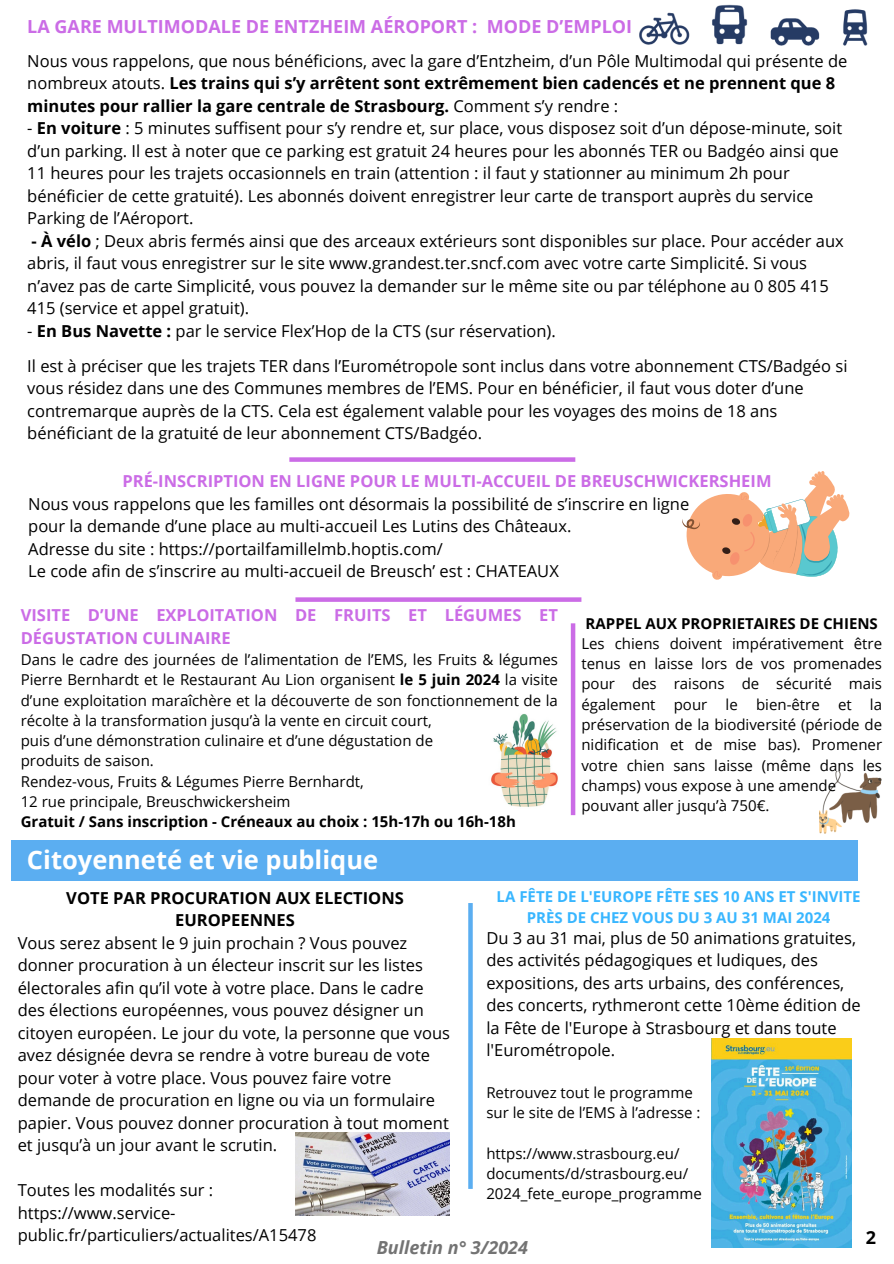
<style>
.page{position:relative;width:894px;height:1264px;background:#fff}
.page>*{position:absolute;margin:0;border:0;box-sizing:border-box;transform-origin:0 0}
.t1{font:700 25.5px "Open Sans";color:#fff}
.t2{font:700 18px "Open Sans";color:#cb6ce6}
.t3{font:italic 700 18px "Open Sans";color:#737373}
.t4{font:700 18px "Open Sans";color:#000}
.t5{font:16.5px/22.5px "Open Sans";color:#000}
.t6{font:700 16.5px/22.5px "Open Sans";color:#cb6ce6}
.t7{font:700 16.5px "Open Sans";color:#000}
.t8{font:15px/20.2px "Open Sans";color:#000;text-align:justify}
.t9{font:700 15px "Open Sans";color:#000}
.t10{font:700 15px/20.2px "Open Sans";color:#38b6ff;text-align:center}
.s1{font-weight:700}
.s2{font-weight:700;color:#cb6ce6}
</style>
<div class="page">
<div style="left:11px;top:840px;width:846px;height:40px;background:#5baef1"></div>
<img style="left:639px;top:4px;width:229px;height:42px">
<img style="left:295px;top:1132px;width:154px;height:83px">
<img style="left:711px;top:1038px;width:140px;height:209px">
<svg style="left:468px;top:903px;width:4px;height:285px"></svg>
<svg style="left:682px;top:471px;width:168px;height:109px"></svg>
<div style="left:295px;top:597px;width:286px;height:5px;background:#cb6ce6"></div>
<div style="left:570px;top:623px;width:5px;height:192px;background:#cb6ce6"></div>
<div style="left:289px;top:457px;width:286px;height:5px;background:#cb6ce6"></div>
<svg style="left:819px;top:771px;width:62px;height:62px"></svg>
<img style="left:491px;top:714px;width:67px;height:93px">
<h4 class="t2" style="left:27px;top:14px;width:606px">LA GARE MULTIMODALE DE ENTZHEIM AÉROPORT : MODE D’EMPLOI</h4>
<p class="t5" style="left:27px;top:49px;width:821px">Nous vous rappelons, que nous bénéficions, avec la gare d’Entzheim, d’un Pôle Multimodal qui présente de nombreux atouts. <span class="s1">Les trains qui s’y arrêtent sont extrêmement bien cadencés et ne prennent que 8 minutes pour rallier la gare centrale de Strasbourg.</span> Comment s’y rendre :</p>
<p class="t5" style="left:27px;top:116px;width:816px">- <span class="s1">En voiture</span> : 5 minutes suffisent pour s’y rendre et, sur place, vous disposez soit d’un dépose-minute, soit d’un parking. Il est à noter que ce parking est gratuit 24 heures pour les abonnés TER ou Badgéo ainsi que 11 heures pour les trajets occasionnels en train (attention : il faut y stationner au minimum 2h pour bénéficier de cette gratuité). Les abonnés doivent enregistrer leur carte de transport auprès du service Parking de l’Aéroport.</p>
<p class="t5" style="left:27px;top:229px;width:817px"><span class="s1">- À vélo</span> ; Deux abris fermés ainsi que des arceaux extérieurs sont disponibles sur place. Pour accéder aux abris, il faut vous enregistrer sur le site www.grandest.ter.sncf.com avec votre carte Simplicité́. Si vous n’avez pas de carte Simplicité́, vous pouvez la demander sur le même site ou par téléphone au 0 805 415<br>415 (service et appel gratuit).</p>
<p class="t5" style="left:27px;top:319px;width:530px">- <span class="s1">En Bus Navette :</span> par le service Flex’Hop de la CTS (sur réservation).</p>
<h4 class="t5" style="left:27px;top:354px;width:821px">Il est à préciser que les trajets TER dans l’Eurométropole sont inclus dans votre abonnement CTS/Badgéo si vous résidez dans une des Communes membres de l’EMS. Pour en bénéficier, il faut vous doter d’une contremarque auprès de la CTS. Cela est également valable pour les voyages des moins de 18 ans bénéficiant de la gratuité de leur abonnement CTS/Badgéo.</h4>
<p class="t5" style="left:28px;top:469px;width:744px;text-indent:94px"><span class="s2">PRÉ-INSCRIPTION EN LIGNE POUR LE MULTI-ACCUEIL DE BREUSCHWICKERSHEIM </span>Nous vous rappelons que les familles ont désormais la possibilité de s’inscrire en ligne<br>pour la demande d’une place au multi-accueil Les Lutins des Châteaux.<br>Adresse du site : https://portailfamillelmb.hoptis.com/<br>Le code afin de s’inscrire au multi-accueil de Breusch’ est : CHATEAUX</p>
<p class="t6" style="left:21px;top:603px;width:538px">VISITE D’UNE EXPLOITATION DE FRUITS ET LÉGUMES ET<br>DÉGUSTATION CULINAIRE</p>
<p class="t8" style="left:21px;top:649px;width:538px">Dans le cadre des journées de l’alimentation de l’EMS, les Fruits &amp; légumes Pierre Bernhardt et le Restaurant Au Lion organisent <span class="s1">le 5 juin 2024</span> la visite d’une exploitation maraîchère et la découverte de son fonctionnement de la récolte à la transformation jusqu’à la vente en circuit court,</p>
<p class="t8" style="left:21px;top:730px;width:414px">puis d’une démonstration culinaire et d’une dégustation de</p>
<p class="t8" style="left:21px;top:750px;width:135px">produits de saison.</p>
<h4 class="t8" style="left:21px;top:770px;width:344px">Rendez-vous, Fruits &amp; Légumes Pierre Bernhardt,</h4>
<h4 class="t8" style="left:21px;top:790px;width:271px">12 rue principale, Breuschwickersheim</h4>
<p class="t9" style="left:21px;top:811px;width:496px">Gratuit / Sans inscription - Créneaux au choix : 15h-17h ou 16h-18h</p>
<p class="t1" style="left:27px;top:842px;width:352px">Citoyenneté et vie publique</p>
<h1 class="t9" style="left:585px;top:612px;width:293px">RAPPEL AUX PROPRIETAIRES DE CHIENS</h1>
<h4 class="t8" style="left:581px;top:633px;width:302px">Les chiens doivent impérativement être tenus en laisse lors de vos promenades pour des raisons de sécurité mais également pour le bien-être et la préservation de la biodiversité (période de nidification et de mise bas). Promener votre chien sans laisse (même dans les champs) vous expose à une amende</h4>
<p class="t8" style="left:581px;top:795px;width:189px">pouvant aller jusqu’à 750€.</p>
<p class="t10" style="left:496px;top:886px;width:365px">LA FÊTE DE L'EUROPE FÊTE SES 10 ANS ET S'INVITE<br>PRÈS DE CHEZ VOUS DU 3 AU 31 MAI 2024</p>
<p class="t5" style="left:486px;top:926px;width:376px">Du 3 au 31 mai, plus de 50 animations gratuites, des activités pédagogiques et ludiques, des expositions, des arts urbains, des conférences, des concerts, rythmeront cette 10ème édition de la Fête de l'Europe à Strasbourg et dans toute l'Eurométropole.</p>
<p class="t8" style="left:486px;top:1082px;width:208px">Retrouvez tout le programme</p>
<p class="t8" style="left:486px;top:1102px;width:216px">sur le site de l’EMS à l’adresse :</p>
<p class="t8" style="left:486px;top:1142px;width:195px">https://www.strasbourg.eu/</p>
<p class="t8" style="left:486px;top:1163px;width:203px">documents/d/strasbourg.eu/</p>
<p class="t8" style="left:486px;top:1183px;width:217px">2024_fete_europe_programme</p>
<p class="t7" style="left:66px;top:885px;width:339px">VOTE PAR PROCURATION AUX ELECTIONS</p>
<p class="t7" style="left:175px;top:908px;width:121px">EUROPEENNES</p>
<p class="t5" style="left:18px;top:930px;width:391px">Vous serez absent le 9 juin prochain ? Vous pouvez</p>
<p class="t5" style="left:18px;top:953px;width:407px">donner procuration à un électeur inscrit sur les listes</p>
<p class="t5" style="left:18px;top:975px;width:407px">électorales afin qu’il vote à votre place. Dans le cadre</p>
<p class="t5" style="left:18px;top:998px;width:407px">des élections européennes, vous pouvez désigner un</p>
<p class="t5" style="left:18px;top:1020px;width:433px">citoyen européen. Le jour du vote, la personne que vous</p>
<p class="t5" style="left:18px;top:1043px;width:414px">avez désignée devra se rendre à votre bureau de vote</p>
<p class="t5" style="left:18px;top:1065px;width:375px">pour voter à votre place. Vous pouvez faire votre</p>
<p class="t5" style="left:18px;top:1088px;width:418px">demande de procuration en ligne ou via un formulaire</p>
<p class="t5" style="left:18px;top:1110px;width:432px">papier. Vous pouvez donner procuration à tout moment</p>
<p class="t5" style="left:18px;top:1133px;width:261px">et jusqu’à un jour avant le scrutin.</p>
<p class="t5" style="left:18px;top:1178px;width:300px">Toutes les modalités sur : https://www.service&shy;public.fr/particuliers/actualites/A15478</p>
<p class="t4" style="left:865px;top:1224px;width:12px">2</p>
<p class="t3" style="left:376px;top:1234px;width:153px">Bulletin n° 3/2024</p>
</div>
